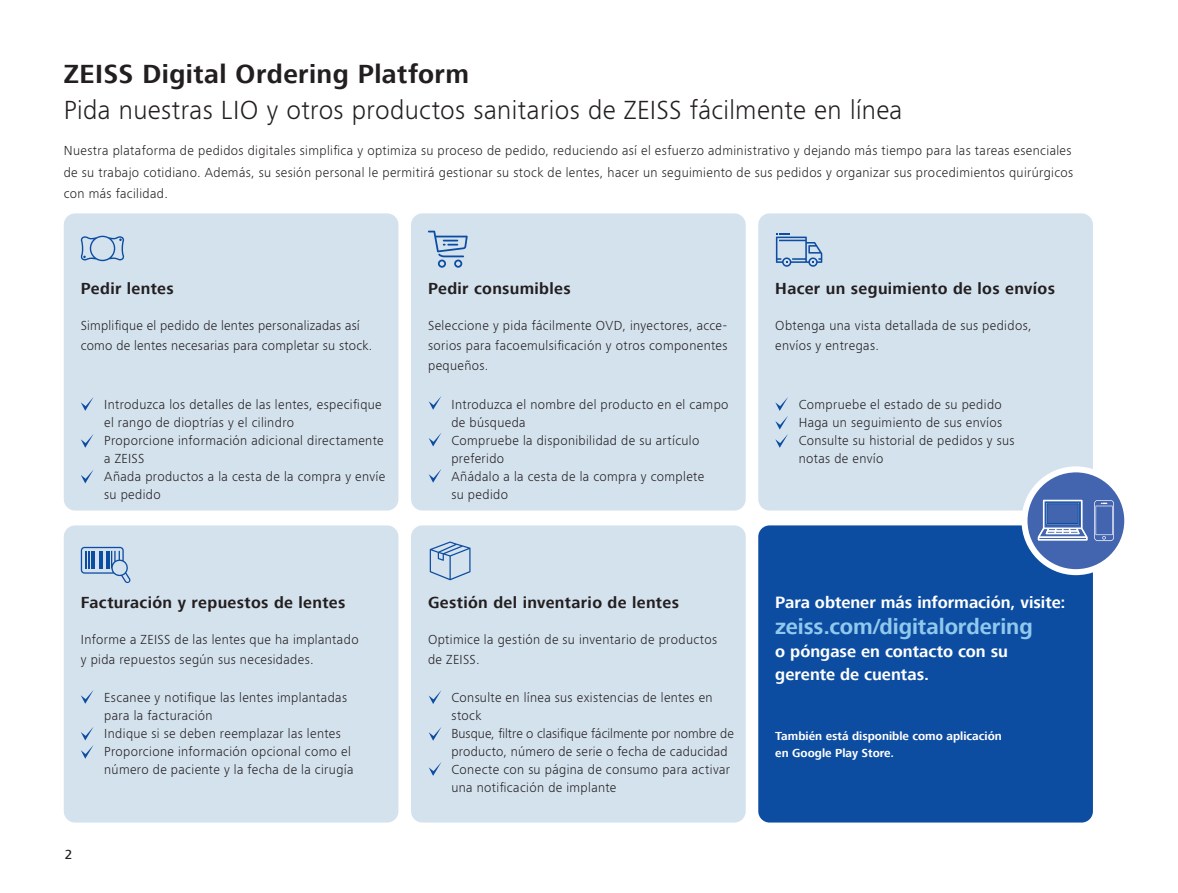
<style>
.page{position:relative;width:1178px;height:893px;background:#fff}
.page>*{position:absolute;margin:0;border:0;box-sizing:border-box;transform-origin:0 0}
.t1{font:300 27px "ZEISS Frutiger Next W1 G";letter-spacing:.01em;color:#231f20}
.t2{font:700 27px "ZEISS Frutiger Next W1 G";letter-spacing:.015em;color:#231f20}
.t3{font:700 22.5px "ZEISS Frutiger Next W1 G";letter-spacing:-.005em;color:#91c9ed}
.t4{font:700 16.95px/23.2px "ZEISS Frutiger Next W1 G";color:#fff}
.t5{font:700 16.5px "ZEISS Frutiger Next W1 G";letter-spacing:.02em;color:#231f20}
.t6{font:300 13.5px/18px "ZEISS Frutiger Next W1 G";letter-spacing:.025em;color:#231f20}
.t7{font:500 13.5px "ZEISS Frutiger Next W1 G";color:#231f20}
.t8{font:700 12px/17.2px "ZEISS Frutiger Next W1 G";color:#fff}
</style>
<div class="page">
<div style="left:64px;top:525px;width:334px;height:297px;background:#d4e2ee;border-radius:11px"></div>
<div style="left:64px;top:213px;width:334px;height:297px;background:#d4e2ee;border-radius:11px"></div>
<div style="left:411px;top:525px;width:335px;height:297px;background:#d4e2ee;border-radius:11px"></div>
<div style="left:411px;top:213px;width:335px;height:297px;background:#d4e2ee;border-radius:11px"></div>
<div style="left:758px;top:525px;width:335px;height:297px;background:#0d4da1;border-radius:11px"></div>
<div style="left:758px;top:213px;width:335px;height:297px;background:#d4e2ee;border-radius:11px"></div>
<svg style="left:81px;top:547px;width:50px;height:36px"></svg>
<svg style="left:81px;top:236px;width:43px;height:25px"></svg>
<svg style="left:428px;top:231px;width:40px;height:37px"></svg>
<svg style="left:776px;top:233px;width:46px;height:34px"></svg>
<svg style="left:430px;top:541px;width:40px;height:39px"></svg>
<svg style="left:81px;top:397px;width:13px;height:14px"></svg>
<svg style="left:81px;top:434px;width:13px;height:14px"></svg>
<svg style="left:81px;top:470px;width:13px;height:13px"></svg>
<svg style="left:429px;top:396px;width:12px;height:14px"></svg>
<svg style="left:429px;top:433px;width:12px;height:13px"></svg>
<svg style="left:429px;top:469px;width:12px;height:14px"></svg>
<svg style="left:429px;top:691px;width:12px;height:13px"></svg>
<svg style="left:429px;top:727px;width:12px;height:14px"></svg>
<svg style="left:429px;top:762px;width:12px;height:14px"></svg>
<svg style="left:775px;top:397px;width:13px;height:51px"></svg>
<svg style="left:81px;top:690px;width:13px;height:14px"></svg>
<svg style="left:81px;top:727px;width:13px;height:32px"></svg>
<svg style="left:1024px;top:469px;width:103px;height:103px;fill:#4365b0"></svg>
<div style="left:1021px;top:466px;width:109px;height:109px;border:6px solid #fff;border-radius:50%"></div>
<svg style="left:1038px;top:500px;width:49px;height:40px"></svg>
<svg style="left:1094px;top:500px;width:20px;height:41px"></svg>
<h1 class="t2" style="left:64px;top:59px;width:407px">ZEISS Digital Ordering Platform</h1>
<h1 class="t1" style="left:64px;top:92px;width:840px">Pida nuestras LIO y otros productos sanitarios de ZEISS fácilmente en línea</h1>
<p class="t6" style="left:64px;top:140px;width:1011px;line-height:21.1px;text-align:justify">Nuestra plataforma de pedidos digitales simplifica y optimiza su proceso de pedido, reduciendo así el esfuerzo administrativo y dejando más tiempo para las tareas esenciales de su trabajo cotidiano. Además, su sesión personal le permitirá gestionar su stock de lentes, hacer un seguimiento de sus pedidos y organizar sus procedimientos quirúrgicos con más facilidad.</p>
<p class="t5" style="left:81px;top:280px;width:95px">Pedir lentes</p>
<p class="t5" style="left:428px;top:280px;width:144px">Pedir consumibles</p>
<p class="t5" style="left:775px;top:280px;width:281px">Hacer un seguimiento de los envíos</p>
<p class="t6" style="left:81px;top:315px;width:293px;line-height:20.2px">Simplifique el pedido de lentes personalizadas así como de lentes necesarias para completar su stock.</p>
<p class="t6" style="left:104px;top:394px;width:282px">Introduzca los detalles de las lentes, especifique el rango de dioptrías y el cilindro<br>Proporcione información adicional directamente a ZEISS<br>Añada productos a la cesta de la compra y envíe su pedido</p>
<p class="t5" style="left:81px;top:593px;width:266px">Facturación y repuestos de lentes</p>
<p class="t6" style="left:81px;top:628px;width:279px;line-height:20.2px">Informe a ZEISS de las lentes que ha implantado y pida repuestos según sus necesidades.</p>
<p class="t6" style="left:104px;top:688px;width:251px">Escanee y notifique las lentes implantadas para la facturación<br>Indique si se deben reemplazar las lentes Proporcione información opcional como el número de paciente y la fecha de la cirugía</p>
<p class="t7" style="left:65px;top:847px;width:9px">2</p>
<p class="t6" style="left:428px;top:315px;width:301px;line-height:20.2px;text-align:justify">Seleccione y pida fácilmente OVD, inyectores, acce&shy;sorios para facoemulsificación y otros componentes pequeños.</p>
<p class="t6" style="left:451px;top:394px;width:279px">Introduzca el nombre del producto en el campo de búsqueda<br>Compruebe la disponibilidad de su artículo preferido<br>Añádalo a la cesta de la compra y complete<br>su pedido</p>
<p class="t5" style="left:428px;top:593px;width:252px">Gestión del inventario de lentes</p>
<p class="t6" style="left:428px;top:628px;width:290px;line-height:20.2px">Optimice la gestión de su inventario de productos de ZEISS.</p>
<p class="t6" style="left:451px;top:688px;width:284px">Consulte en línea sus existencias de lentes en stock<br>Busque, filtre o clasifique fácilmente por nombre de producto, número de serie o fecha de caducidad Conecte con su página de consumo para activar una notificación de implante</p>
<p class="t6" style="left:775px;top:315px;width:258px;line-height:20.2px">Obtenga una vista detallada de sus pedidos, envíos y entregas.</p>
<p class="t6" style="left:799px;top:394px;width:217px">Compruebe el estado de su pedido<br>Haga un seguimiento de sus envíos<br>Consulte su historial de pedidos y sus notas de envío</p>
<p class="t4" style="left:775px;top:591px;width:292px">Para obtener más información, visite:</p>
<h2 class="t3" style="left:775px;top:613px;width:259px">zeiss.com/digitalordering</h2>
<p class="t4" style="left:775px;top:640px;width:234px">o póngase en contacto con su gerente de cuentas.</p>
<p class="t8" style="left:775px;top:728px;width:228px">También está disponible como aplicación en Google Play Store.</p>
</div>
